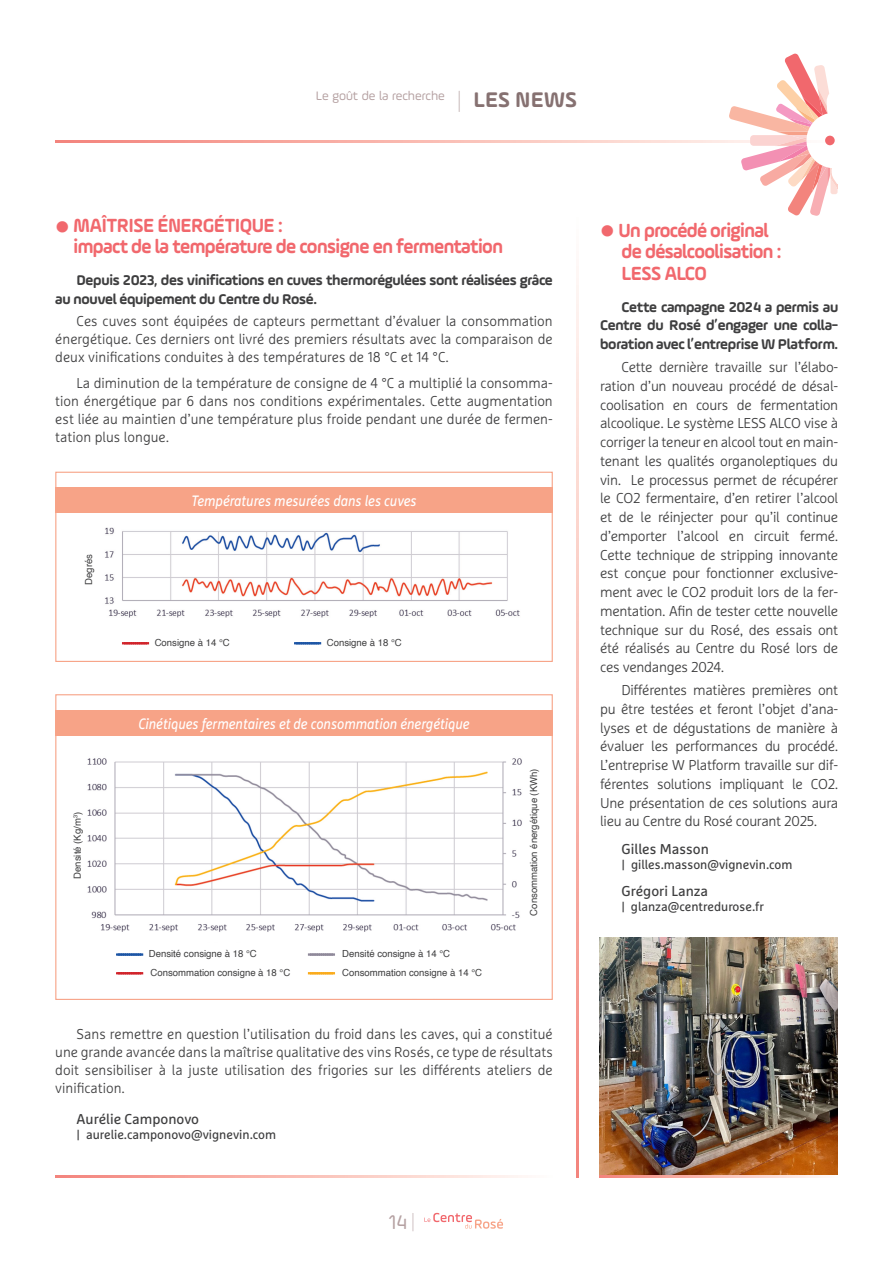
<style>
.page{position:relative;width:893px;height:1263px;background:#fff}
.page>*{position:absolute;margin:0;border:0;box-sizing:border-box;transform-origin:0 0}
.t1{font:21px "Ample Soft";color:#b5a1a2}
.t2{font:700 20.25px/21.8px "Ample Soft";letter-spacing:-.03em;color:#f1686d;scale:.95 1}
.t3{font:700 15px/18.8px "Ample Soft";letter-spacing:-.02em;color:#3e3e3f}
.t4{font:italic 15px "Marselis Pro";color:#fff;scale:.9 1}
.t5{font:300 14.25px/18.8px "Marselis Pro";color:#3e3e3f;text-align:justify}
.t6{font:14.25px "Marselis Pro";color:#3e3e3f}
.t7{font:13.05px "Ample Soft";color:#b5a1a2}
.t8{font:12.75px "Marselis Pro";color:#3e3e3f}
.t9{font:9.75px "Helvetica";color:#3e3e3f}
.s1{font-weight:200;font-size:22.5px}
.s2{font-weight:700;font-size:22.5px;color:#867171}
.s3{font-weight:700;color:#d1232a}
.s4{font-weight:700;color:#1c55a5}
.s5{font-weight:700;color:#8f899a}
.s6{font-weight:700;color:#faab1b}
.s7{font-weight:200;font-size:19.5px}
</style>
<div class="page">
<svg style="left:424px;top:1213px;width:79px;height:16px"></svg>
<img style="left:600px;top:938px;width:238px;height:238px">
<svg style="left:55px;top:140px;width:674px;height:2px"></svg>
<svg style="left:729px;top:53px;width:108px;height:163px"></svg>
<div style="left:825px;top:136px;width:10px;height:9px;background:#f1686d;border-radius:50%"></div>
<svg style="left:577px;top:278px;width:2px;height:900px;background:#f9bbb4"></svg>
<svg style="left:55px;top:1176px;width:467px;height:2px"></svg>
<svg style="left:600px;top:1176px;width:223px;height:2px"></svg>
<img style="left:87px;top:758px;width:435px;height:174px">
<div style="left:55px;top:694px;width:498px;height:306px;border:1px solid #f7a387"></div>
<img style="left:105px;top:527px;width:415px;height:91px">
<div style="left:55px;top:472px;width:498px;height:190px;border:1px solid #f7a387"></div>
<div style="left:55px;top:488px;width:498px;height:25px;background:#f7a387"></div>
<div style="left:55px;top:710px;width:498px;height:26px;background:#f7a387"></div>
<p class="t7" style="left:316px;top:88px;width:263px">Le goût de la recherche <span class="s1">|</span> <span class="s2">LES NEWS</span></p>
<p class="t2" style="left:74px;top:215px;width:453px;line-height:21px;text-indent:-18px">● MAÎTRISE ÉNERGÉTIQUE :<br>impact de la température de consigne en fermentation</p>
<p class="t3" style="left:55px;top:270px;width:499px;text-indent:21px">Depuis 2023, des vinifications en cuves thermorégulées sont réalisées grâce au nouvel équipement du Centre du Rosé.</p>
<p class="t5" style="left:55px;top:312px;width:499px;line-height:18px;text-indent:21px">Ces cuves sont équipées de capteurs permettant d’évaluer la consommation énergétique. Ces derniers ont livré des premiers résultats avec la comparaison de deux vinifications conduites à des températures de 18 °C et 14 °C.</p>
<p class="t5" style="left:55px;top:374px;width:499px;line-height:18px;text-indent:21px">La diminution de la température de consigne de 4 °C a multiplié la consomma&shy;tion énergétique par 6 dans nos conditions expérimentales. Cette augmentation est liée au maintien d’une température plus froide pendant une durée de fermen&shy;tation plus longue.</p>
<p class="t9" style="left:81px;top:585px;width:32px;rotate:-90deg">Degrés</p>
<p class="t4" style="left:191px;top:492px;width:252px">Températures mesurées dans les cuves</p>
<p class="t9" style="left:122px;top:635px;width:109px"><span class="s3">------------</span> Consigne à 14 °C</p>
<p class="t9" style="left:294px;top:635px;width:109px"><span class="s4">------------</span> Consigne à 18 °C</p>
<p class="t4" style="left:138px;top:714px;width:370px">Cinétiques fermentaires et de consommation énergétique</p>
<p class="t9" style="left:70px;top:879px;width:68px;rotate:-90deg">Densité (Kg/m<sup>3</sup>)</p>
<p class="t9" style="left:116px;top:946px;width:142px"><span class="s4">------------</span> Densité consigne à 18 °C</p>
<p class="t9" style="left:116px;top:965px;width:175px"><span class="s3">------------</span> Consommation consigne à 18 °C</p>
<p class="t9" style="left:308px;top:946px;width:144px"><span class="s5">------------</span> Densité consigne à 14 °C</p>
<p class="t9" style="left:308px;top:965px;width:175px"><span class="s6">------------</span> Consommation consigne à 14 °C</p>
<p class="t9" style="left:526px;top:915px;width:149px;rotate:-90deg">Consommation énergétique (KWh)</p>
<p class="t5" style="left:55px;top:1024px;width:499px;line-height:18px;text-indent:21px">Sans remettre en question l’utilisation du froid dans les caves, qui a constitué une grande avancée dans la maîtrise qualitative des vins Rosés, ce type de résultats doit sensibiliser à la juste utilisation des frigories sur les différents ateliers de vinification.</p>
<p class="t6" style="left:77px;top:1110px;width:124px">Aurélie Camponovo</p>
<p class="t8" style="left:77px;top:1126px;width:201px">| aurelie.camponovo@vignevin.com</p>
<p class="t1" style="left:389px;top:1209px;width:27px">14 <span class="s7">|</span></p>
<p class="t2" style="left:621px;top:219px;width:170px;text-indent:-21px">● Un procédé original de désalcoolisation :<br>LESS ALCO</p>
<p class="t3" style="left:600px;top:297px;width:240px;text-align:justify;text-indent:21px">Cette campagne 2024 a permis au Centre du Rosé d’engager une colla&shy;boration avec l’entreprise W Platform.</p>
<p class="t5" style="left:600px;top:357px;width:240px;text-indent:21px">Cette dernière travaille sur l’élabo&shy;ration d’un nouveau procédé de désal&shy;coolisation en cours de fermentation alcoolique. Le système LESS ALCO vise à corriger la teneur en alcool tout en main&shy;tenant les qualités organoleptiques du vin. Le processus permet de récupérer le CO2 fermentaire, d’en retirer l’alcool et de le réinjecter pour qu’il continue d’emporter l’alcool en circuit fermé.<br>Cette technique de stripping innovante est conçue pour fonctionner exclusive&shy;ment avec le CO2 produit lors de la fer&shy;mentation. Afin de tester cette nouvelle technique sur du Rosé, des essais ont été réalisés au Centre du Rosé lors de ces vendanges 2024.</p>
<p class="t5" style="left:600px;top:680px;width:240px;text-indent:21px">Différentes matières premières ont pu être testées et feront l’objet d’ana&shy;lyses et de dégustations de manière à évaluer les performances du procédé.<br>L’entreprise W Platform travaille sur dif&shy;férentes solutions impliquant le CO2.<br>Une présentation de ces solutions aura lieu au Centre du Rosé courant 2025.</p>
<p class="t6" style="left:621px;top:841px;width:89px">Gilles Masson</p>
<p class="t8" style="left:621px;top:857px;width:173px">| gilles.masson@vignevin.com</p>
<p class="t6" style="left:621px;top:882px;width:88px">Grégori Lanza</p>
<p class="t8" style="left:621px;top:899px;width:144px">| glanza@centredurose.fr</p>
</div>
